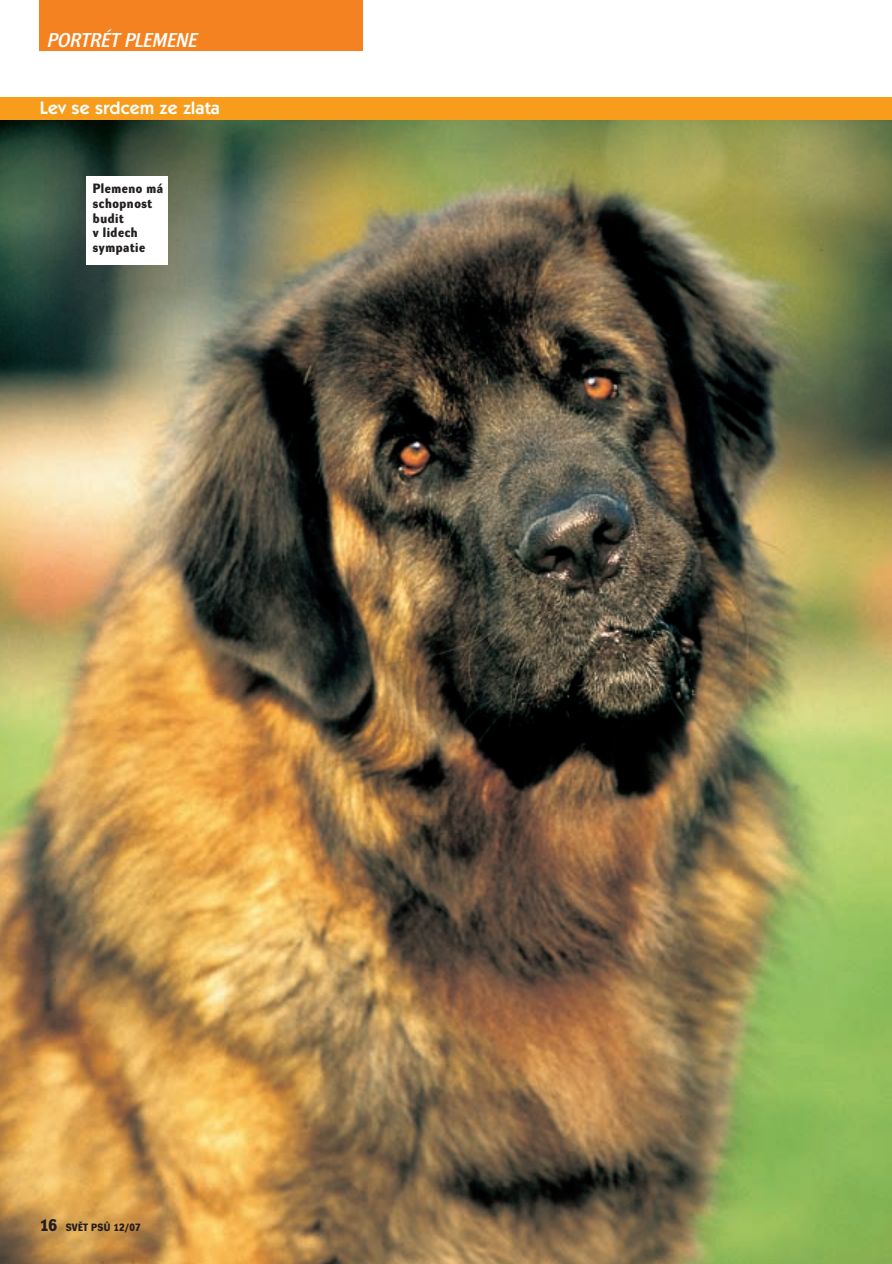
<style>
.page{position:relative;width:892px;height:1264px;background:#fff}
.page>*{position:absolute;margin:0;border:0;box-sizing:border-box;transform-origin:0 0}
.t1{font:19.5px "Dynamo D Italic D";letter-spacing:.01em;color:#fff}
.t2{font:600 18px "Itc Kabel CE";letter-spacing:.01em;color:#fff}
.t3{font:13.2px/14.9px "Dynamo DB";letter-spacing:.045em;color:#231f20}
.t4{font:10.35px "Dynamo DB";letter-spacing:.03em;color:#231f20}
.s1{font-size:16.5px}
</style>
<div class="page">
<img style="left:0;top:0;width:892px;height:1264px">
<h1 class="t1" style="left:48px;top:32px;width:151px">PORTRÉT PLEMENE</h1>
<h2 class="t2" style="left:40px;top:101px;width:182px">Lev se srdcem ze zlata</h2>
<p class="t3" style="left:93px;top:182px;width:71px">Plemeno má schopnost budit<br>v lidech sympatie</p>
<p class="t4" style="left:40px;top:1223px;width:102px"><span class="s1">16</span> SVùT PSÒ 12/07</p>
</div>
